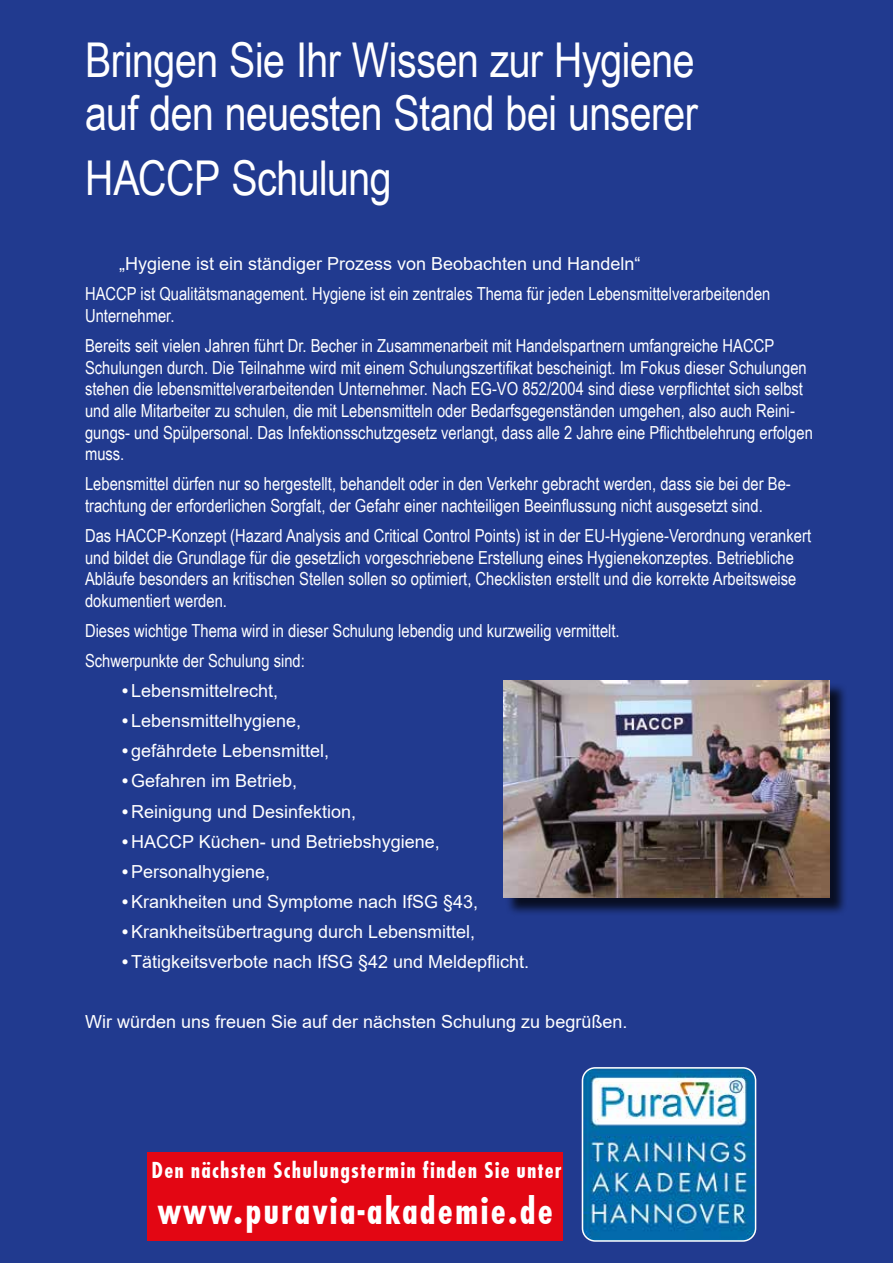
<style>
.page{position:relative;width:893px;height:1263px;background:#213a8f}
.page>*{position:absolute;margin:0;border:0;box-sizing:border-box;transform-origin:0 0}
.t1{font:48px/52.5px "Arial Narrow";letter-spacing:-.01em;color:#fff}
.t2{font:40.35px "Futura TCE Bol Con";letter-spacing:.05em;color:#fff}
.t3{font:24px "Futura TCE Bol Con";letter-spacing:.05em;color:#fff}
.t4{font:18px/21.6px "Arial Narrow";color:#fff}
.t5{font:18px "Arial";color:#fff}
.s1{font-family:"Futura TCE Lig Con"}
</style>
<div class="page">
<div style="left:505px;top:683px;width:343px;height:233px;background:#000;opacity:.75"></div>
<img style="left:503px;top:680px;width:326px;height:218px">
<div style="left:147px;top:1152px;width:416px;height:89px;background:#e30613"></div>
<img style="left:582px;top:1068px;width:174px;height:173px">
<div style="left:582px;top:1067px;width:174px;height:175px;border:2px solid #fff;border-radius:13px"></div>
<h1 class="t1" style="left:85px;top:33px;width:614px">Bringen Sie Ihr Wissen zur Hygiene auf den neuesten Stand bei unserer</h1>
<h1 class="t1" style="left:85px;top:150px;width:308px">HACCP Schulung</h1>
<p class="t5" style="left:119px;top:252px;width:523px">„Hygiene ist ein ständiger Prozess von Beobachten und Handeln“</p>
<p class="t4" style="left:85px;top:283px;width:687px">HACCP ist Qualitätsmanagement. Hygiene ist ein zentrales Thema für jeden Lebensmittelverarbeitenden<br>Unternehmer.</p>
<p class="t4" style="left:85px;top:334px;width:729px">Bereits seit vielen Jahren führt Dr. Becher in Zusammenarbeit mit Handelspartnern umfangreiche HACCP Schulungen durch. Die Teilnahme wird mit einem Schulungszertifikat bescheinigt. Im Fokus dieser Schulungen stehen die lebensmittelverarbeitenden Unternehmer. Nach EG-VO 852/2004 sind diese verpflichtet sich selbst und alle Mitarbeiter zu schulen, die mit Lebensmitteln oder Bedarfsgegenständen umgehen, also auch Reini&shy;gungs- und Spülpersonal. Das Infektionsschutzgesetz verlangt, dass alle 2 Jahre eine Pflichtbelehrung erfolgen muss.</p>
<p class="t4" style="left:85px;top:472px;width:707px">Lebensmittel dürfen nur so hergestellt, behandelt oder in den Verkehr gebracht werden, dass sie bei der Be&shy;trachtung der erforderlichen Sorgfalt, der Gefahr einer nachteiligen Beeinflussung nicht ausgesetzt sind.</p>
<p class="t4" style="left:85px;top:524px;width:728px">Das HACCP-Konzept (Hazard Analysis and Critical Control Points) ist in der EU-Hygiene-Verordnung verankert und bildet die Grundlage für die gesetzlich vorgeschriebene Erstellung eines Hygienekonzeptes. Betriebliche Abläufe besonders an kritischen Stellen sollen so optimiert, Checklisten erstellt und die korrekte Arbeitsweise dokumentiert werden.</p>
<p class="t4" style="left:85px;top:615px;width:536px;line-height:30.2px">Dieses wichtige Thema wird in dieser Schulung lebendig und kurzweilig vermittelt.<br>Schwerpunkte der Schulung sind:</p>
<p class="t5" style="left:119px;top:678px;width:161px"><span class="s1">•</span>Lebensmittelrecht,</p>
<p class="t5" style="left:119px;top:708px;width:184px"><span class="s1">•</span>Lebensmittelhygiene,</p>
<p class="t5" style="left:119px;top:738px;width:212px"><span class="s1">•</span>gefährdete Lebensmittel,</p>
<p class="t5" style="left:119px;top:769px;width:180px"><span class="s1">•</span>Gefahren im Betrieb,</p>
<p class="t5" style="left:119px;top:799px;width:239px"><span class="s1">•</span>Reinigung und Desinfektion,</p>
<p class="t5" style="left:119px;top:829px;width:322px"><span class="s1">•</span>HACCP Küchen- und Betriebshygiene,</p>
<p class="t5" style="left:119px;top:859px;width:153px"><span class="s1">•</span>Personalhygiene,</p>
<p class="t5" style="left:119px;top:889px;width:361px"><span class="s1">•</span>Krankheiten und Symptome nach IfSG §43,</p>
<p class="t5" style="left:119px;top:919px;width:358px"><span class="s1">•</span>Krankheitsübertragung durch Lebensmittel,</p>
<p class="t5" style="left:119px;top:949px;width:412px"><span class="s1">•</span>Tätigkeitsverbote nach IfSG §42 und Meldepflicht.</p>
<p class="t5" style="left:85px;top:1009px;width:544px">Wir würden uns freuen Sie auf der nächsten Schulung zu begrüßen.</p>
<h3 class="t3" style="left:152px;top:1156px;width:411px">Den nächsten Schulungstermin finden Sie unter</h3>
<h2 class="t2" style="left:158px;top:1187px;width:397px">www.puravia-akademie.de</h2>
</div>
